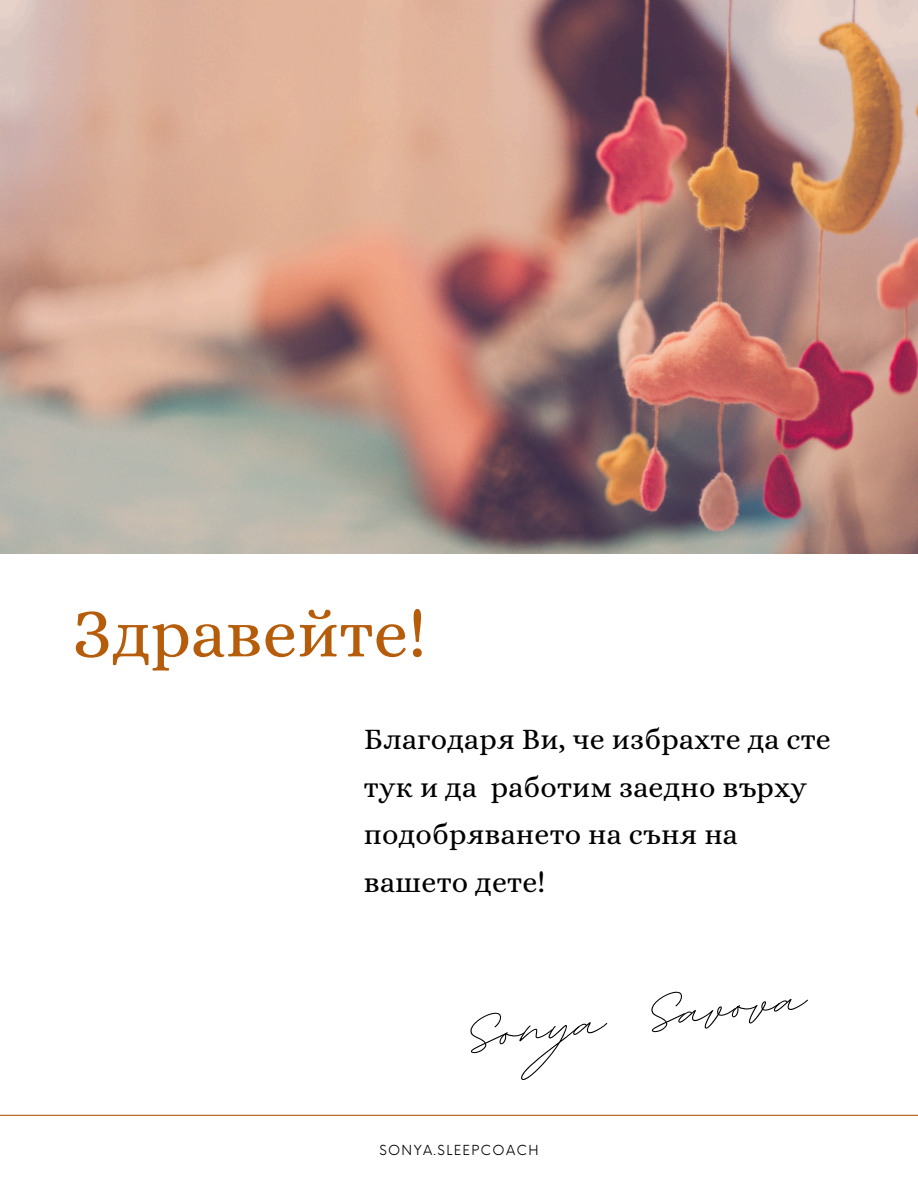
<style>
.page{position:relative;width:918px;height:1188px;background:#fff}
.page>*{position:absolute;margin:0;border:0;box-sizing:border-box;transform-origin:0 0}
.t1{font:94.95px "BD Script";color:#000}
.t2{font:69px "Alice";color:#b65d0b}
.t3{font:30px/47.5px "Alice";letter-spacing:.005em;color:#000}
.t4{font:13.5px "Neue Einstellung";letter-spacing:.1em;color:#000}
</style>
<div class="page">
<img style="left:0;top:0;width:918px;height:553px">
<hr style="left:0;top:1115px;width:918px;height:1px;background:#b65d0b">
<h1 class="t2" style="left:72px;top:594px;width:356px">Здравейте!</h1>
<h2 class="t3" style="left:364px;top:715px;width:469px">Благодаря Ви, че избрахте да сте тук и да работим заедно върху подобряването на съня на вашето дете!</h2>
<h3 class="t1" style="left:459px;top:974px;width:342px;rotate:-7deg">Sonya Savova</h3>
<p class="t4" style="left:379px;top:1138px;width:161px">SONYA.SLEEPCOACH</p>
</div>
